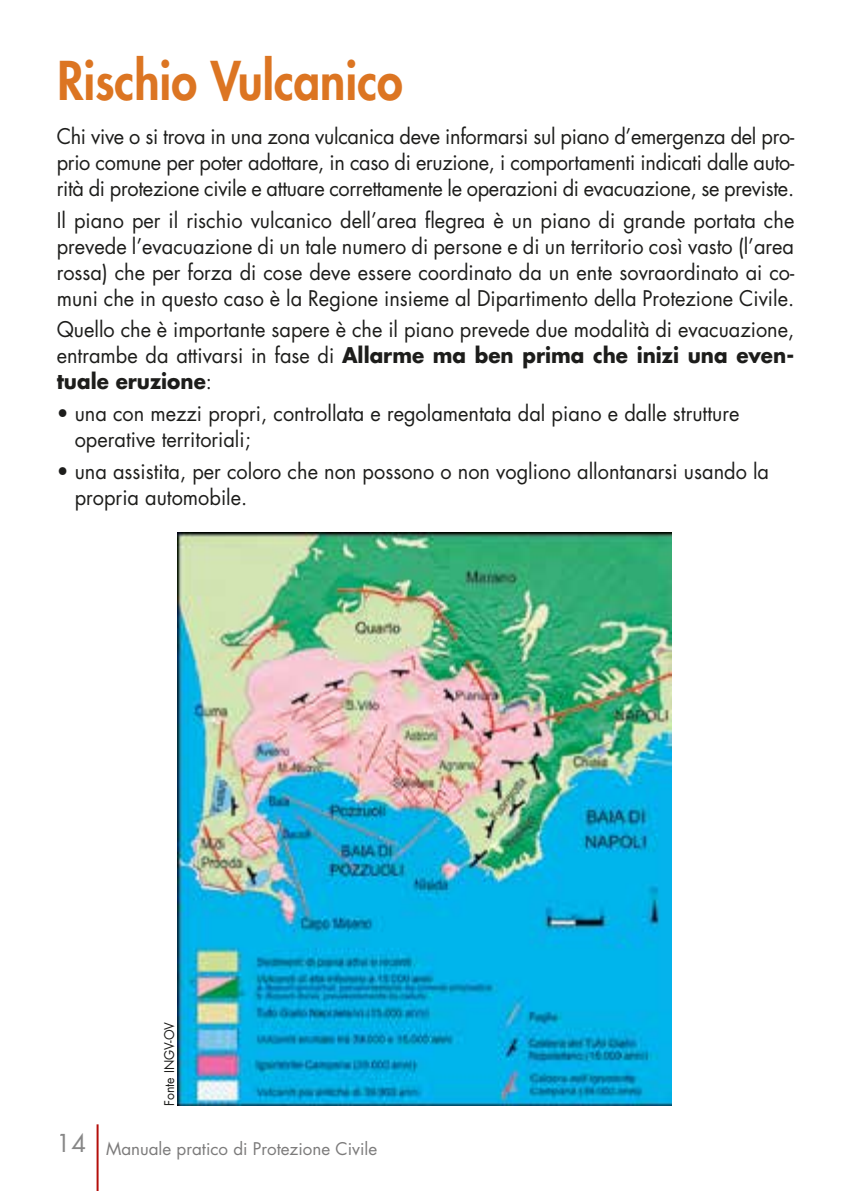
<style>
.page{position:relative;width:851px;height:1191px;background:#fff}
.page>*{position:absolute;margin:0;border:0;box-sizing:border-box;transform-origin:0 0}
.t1{font:800 52px "Futura Std";color:#dc7522;scale:.9 1}
.t2{font:21px/26px "Futura Std";color:#1d1d1b;text-align:justify;scale:.95 1}
.t3{font:17px "Futura Std";color:#7c7b7b}
.t4{font:13px "Futura Std";color:#1d1d1b;scale:.95 1}
.s1{font-weight:700}
</style>
<div class="page">
<img style="left:178px;top:532px;width:493px;height:574px">
<hr style="left:97px;top:1124px;width:2px;height:67px;background:#b40f0b">
<h1 class="t1" style="left:57px;top:47px;width:385px">Rischio Vulcanico</h1>
<p class="t2" style="left:57px;top:123px;width:777px">Chi vive o si trova in una zona vulcanica deve informarsi sul piano d’emergenza del pro&shy;prio comune per poter adottare, in caso di eruzione, i comportamenti indicati dalle auto&shy;rità di protezione civile e attuare correttamente le operazioni di evacuazione, se previste.</p>
<p class="t2" style="left:57px;top:207px;width:777px">Il piano per il rischio vulcanico dell’area flegrea è un piano di grande portata che prevede l’evacuazione di un tale numero di persone e di un territorio così vasto (l’area rossa) che per forza di cose deve essere coordinato da un ente sovraordinato ai co&shy;muni che in questo caso è la Regione insieme al Dipartimento della Protezione Civile.</p>
<p class="t2" style="left:57px;top:317px;width:777px">Quello che è importante sapere è che il piano prevede due modalità di evacuazione, entrambe da attivarsi in fase di <span class="s1">Allarme ma ben prima che inizi una even&shy;tuale eruzione</span>:</p>
<p class="t2" style="left:75px;top:400px;width:701px;text-indent:-18px">• una con mezzi propri, controllata e regolamentata dal piano e dalle strutture operative territoriali;</p>
<p class="t2" style="left:75px;top:458px;width:732px;text-indent:-18px">• una assistita, per coloro che non possono o non vogliono allontanarsi usando la propria automobile.</p>
<p class="t4" style="left:161px;top:1106px;width:90px;rotate:-90deg">Fonte INGV-OV</p>
<p class="t3" style="left:57px;top:1137px;width:322px"><sup>14</sup> Manuale pratico di Protezione Civile</p>
</div>
